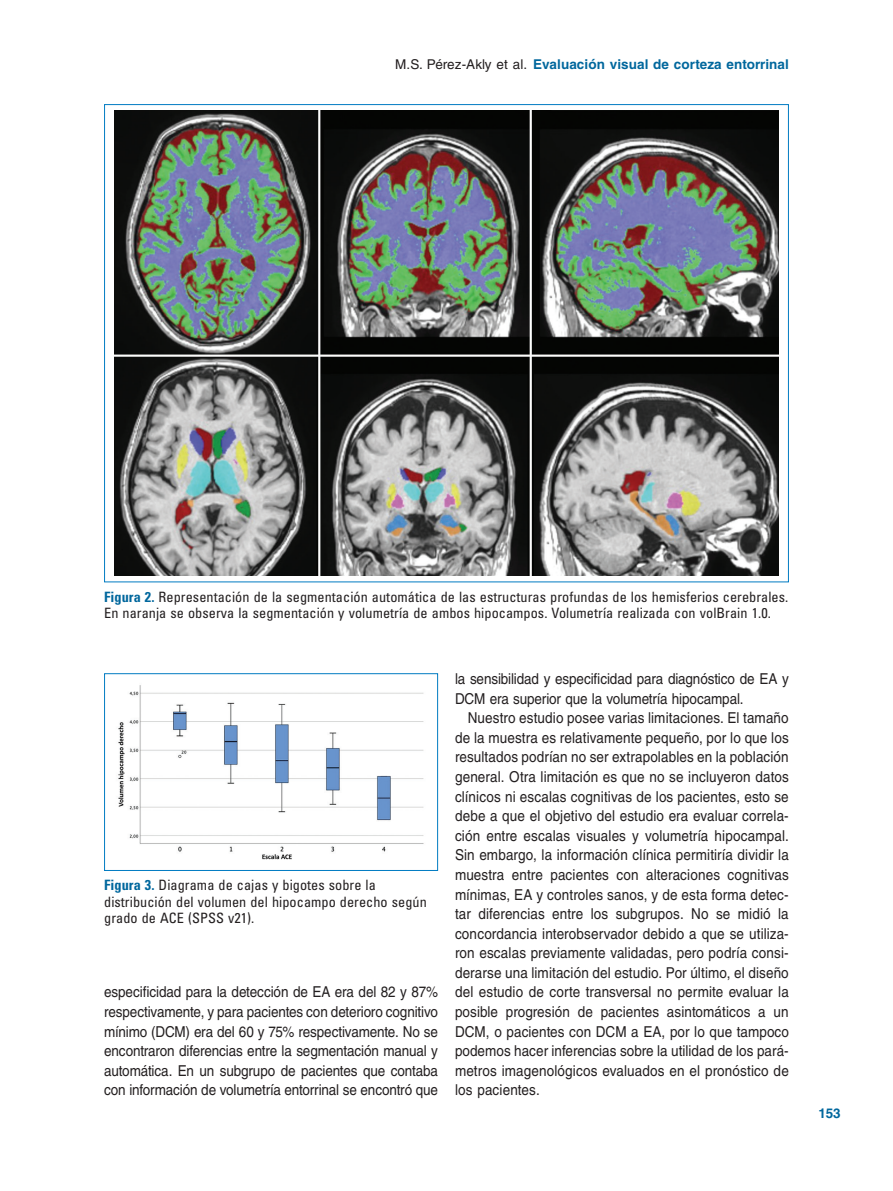
<style>
.page{position:relative;width:893px;height:1191px;background:#fff}
.page>*{position:absolute;margin:0;border:0;box-sizing:border-box;transform-origin:0 0}
.TX{font:15px/19.6px "Helvetica LT Std";letter-spacing:-.01em;color:#231f20;text-align:justify;scale:.9 1}
.FGC{font:condensed 14.25px/16.5px "Univers LT Std";letter-spacing:.005em;color:#231f20}
.t1{font:700 13.5px "Helvetica LT Std";letter-spacing:.005em;color:#00679d}
.s1{font-weight:400;color:#231f20}
.s2{font-weight:700;color:#00679d}
</style>
<div class="page">
<img style="left:115px;top:111px;width:663px;height:464px">
<img style="left:118px;top:685px;width:306px;height:175px">
<div style="left:104px;top:673px;width:334px;height:198px;border:1px solid #007bc2"></div>
<p class="t1" style="left:395px;top:56px;width:395px"><span class="s1">M.S. Pérez-Akly et al.</span> Evaluación visual de corteza entorrinal</p>
<p class="FGC" style="left:104px;top:588px;width:686px"><span class="s2">Figura 2.</span> Representación de la segmentación automática de las estructuras profundas de los hemisferios cerebrales.<br>En naranja se observa la segmentación y volumetría de ambos hipocampos. Volumetría realizada con volBrain 1.0.</p>
<p class="FGC" style="left:104px;top:876px;width:324px"><span class="s2">Figura 3.</span> Diagrama de cajas y bigotes sobre la distribución del volumen del hipocampo derecho según grado de ACE (SPSS v21).</p>
<p class="TX" style="left:104px;top:982px;width:372px">especificidad para la detección de EA era del 82 y 87% respectivamente, y para pacientes con deterioro cognitivo mínimo (DCM) era del 60 y 75% respectivamente. No se encontraron diferencias entre la segmentación manual y automática. En un subgrupo de pacientes que contaba con información de volumetría entorrinal se encontró que</p>
<p class="TX" style="left:455px;top:669px;width:372px">la sensibilidad y especificidad para diagnóstico de EA y<br>DCM era superior que la volumetría hipocampal.</p>
<p class="TX" style="left:455px;top:708px;width:372px;text-indent:13px">Nuestro estudio posee varias limitaciones. El tamaño de la muestra es relativamente pequeño, por lo que los resultados podrían no ser extrapolables en la población general. Otra limitación es que no se incluyeron datos clínicos ni escalas cognitivas de los pacientes, esto se debe a que el objetivo del estudio era evaluar correla&shy;ción entre escalas visuales y volumetría hipocampal.<br>Sin embargo, la información clínica permitiría dividir la muestra entre pacientes con alteraciones cognitivas mínimas, EA y controles sanos, y de esta forma detec&shy;tar diferencias entre los subgrupos. No se midió la concordancia interobservador debido a que se utiliza&shy;ron escalas previamente validadas, pero podría consi&shy;derarse una limitación del estudio. Por último, el diseño del estudio de corte transversal no permite evaluar la posible progresión de pacientes asintomáticos a un DCM, o pacientes con DCM a EA, por lo que tampoco podemos hacer inferencias sobre la utilidad de los pará&shy;metros imagenológicos evaluados en el pronóstico de los pacientes.</p>
<p class="t1" style="left:819px;top:1104px;width:24px">153</p>
</div>
